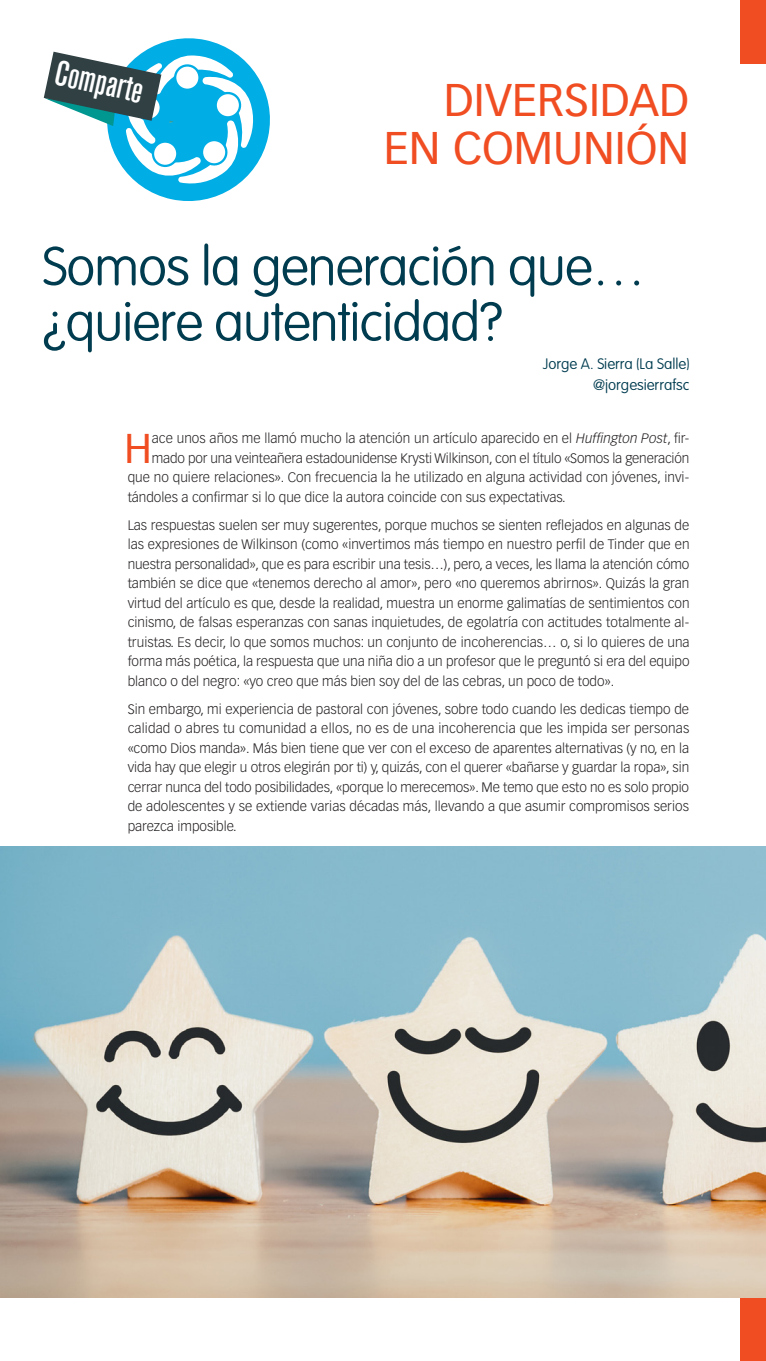
<style>
.page{position:relative;width:766px;height:1361px;background:#fff}
.page>*{position:absolute;margin:0;border:0;box-sizing:border-box;transform-origin:0 0}
.t1{font:100 54px/55.5px "VAG Rounded Std";letter-spacing:-.02em;color:#003c50}
.t2{font:45px/48px "Vectora LT Std";color:#f04d22;text-align:right}
.t3{font:40.95px "Vectora LT Std";color:#f04d22}
.t4{font:35.4px "Akzidenz Grotesk BQ Md Cnd Alt";color:#fff}
.t5{font:100 15px/21px "VAG Rounded Std";color:#003c50;text-align:right}
.t6{font:300 13.5px/19.5px "Vectora LT Std";color:#231f20;text-align:justify}
.s1{font-style:italic}
.s2{color:#222}
</style>
<div class="page">
<div style="left:740px;top:1297px;width:25px;height:64px;background:#f04d22"></div>
<div style="left:740px;top:0;width:25px;height:64px;background:#f04d22"></div>
<svg style="left:43px;top:38px;width:227px;height:163px"></svg>
<img style="left:0;top:846px;width:765px;height:451px">
<h3 class="t4" style="left:60px;top:52px;width:91px;rotate:12deg">Comparte</h3>
<h2 class="t2" style="left:384px;top:76px;width:307px">DIVERSIDAD<br>EN COMUNIÓN</h2>
<h1 class="t1" style="left:42px;top:240px;width:604px">Somos la generación que… ¿quiere autenticidad?</h1>
<p class="t5" style="left:543px;top:354px;width:148px">Jorge A. Sierra (La Salle) @jorgesierrafsc</p>
<h3 class="t3" style="left:125px;top:424px;width:29px">H</h3>
<p class="t6" style="left:152px;top:429px;width:538px">ace unos años me llamó mucho la atención un artículo aparecido en el <span class="s1">Huffington Post</span>, fir-</p>
<p class="t6" style="left:152px;top:448px;width:538px">mado por una veinteañera estadounidense Krysti Wilkinson, con el título <span class="s2">«</span>Somos la generación</p>
<p class="t6" style="left:128px;top:468px;width:563px">que no quiere relaciones<span class="s2">»</span>. Con frecuencia la he utilizado en alguna actividad con jóvenes, invi-</p>
<p class="t6" style="left:128px;top:487px;width:439px">tándoles a confirmar si lo que dice la autora coincide con sus expectativas.</p>
<p class="t6" style="left:128px;top:515px;width:563px">Las respuestas suelen ser muy sugerentes, porque muchos se sienten reflejados en algunas de las expresiones de Wilkinson (como <span class="s2">«</span>invertimos más tiempo en nuestro perfil de Tinder que en nuestra personalidad<span class="s2">»</span>, que es para escribir una tesis…), pero, a veces, les llama la atención cómo también se dice que <span class="s2">«</span>tenemos derecho al amor<span class="s2">»</span>, pero <span class="s2">«</span>no queremos abrirnos<span class="s2">»</span>. Quizás la gran virtud del artículo es que, desde la realidad, muestra un enorme galimatías de sentimientos con cinismo, de falsas esperanzas con sanas inquietudes, de egolatría con actitudes totalmente al&shy;truistas. Es decir, lo que somos muchos: un conjunto de incoherencias… o, si lo quieres de una forma más poética, la respuesta que una niña dio a un profesor que le preguntó si era del equipo blanco o del negro: <span class="s2">«</span>yo creo que más bien soy del de las cebras, un poco de todo<span class="s2">»</span>.</p>
<p class="t6" style="left:128px;top:699px;width:563px">Sin embargo, mi experiencia de pastoral con jóvenes, sobre todo cuando les dedicas tiempo de calidad o abres tu comunidad a ellos, no es de una incoherencia que les impida ser personas <span class="s2">«</span>como Dios manda<span class="s2">»</span>. Más bien tiene que ver con el exceso de aparentes alternativas (y no, en la vida hay que elegir u otros elegirán por ti) y, quizás, con el querer <span class="s2">«</span>bañarse y guardar la ropa<span class="s2">»</span>, sin cerrar nunca del todo posibilidades, <span class="s2">«</span>porque lo merecemos<span class="s2">»</span>. Me temo que esto no es solo propio de adolescentes y se extiende varias décadas más, llevando a que asumir compromisos serios parezca imposible.</p>
</div>
